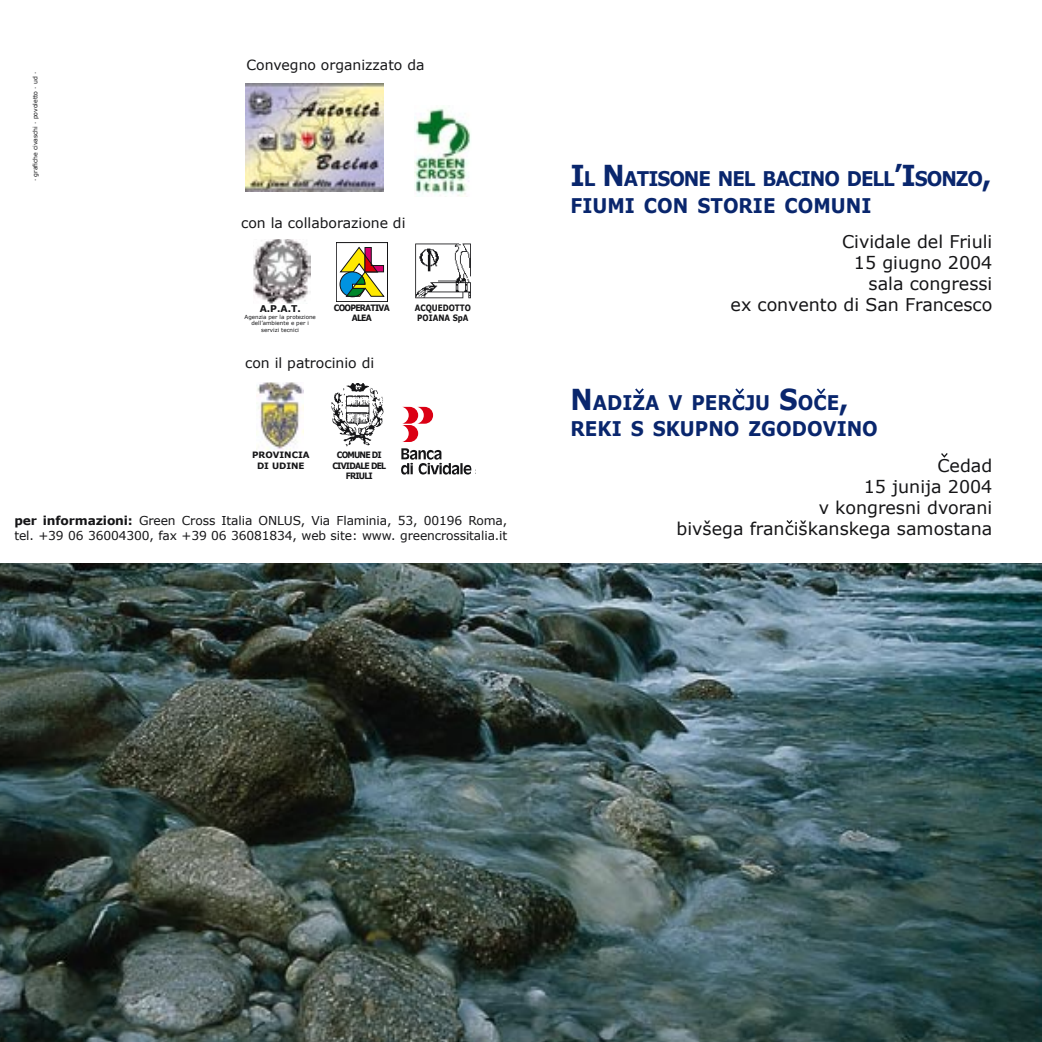
<style>
.page{position:relative;width:1042px;height:1042px;background:#fff}
.page>*{position:absolute;margin:0;border:0;box-sizing:border-box;transform-origin:0 0}
.t1{font:700 20.3px/26.2px "Verdana";letter-spacing:-.055em;color:#09266d;scale:.91 1}
.t2{font:700 20.3px/26.2px "Verdana";color:#09266d;scale:.91 1}
.t3{font:17.5px/21px "Verdana";color:#151517;text-align:right}
.t4{font:14px "Verdana";color:#151517}
.t5{font:12.25px/14.7px "Verdana";letter-spacing:-.01em;color:#151517}
.t6{font:700 9.28px "Verdana";color:#151517}
.t7{font:700 8.75px/10.5px "Verdana";letter-spacing:-.1em;color:#151517;text-align:center;scale:.89 1}
.t8{font:700 8.75px/10.5px "Verdana";color:#151517;scale:.83 1}
.t9{font:700 8.75px/10.5px "Verdana";color:#151517;text-align:center}
.t10{font:6.12px "Verdana";color:#151517}
.t11{font:5.6px/6.6px "Verdana";color:#151517;text-align:center}
.s1{font-weight:700}
.s2{font-size:28.88px}
</style>
<div class="page">
<img style="left:0;top:563px;width:1042px;height:479px">
<svg style="left:402px;top:407px;width:31px;height:35px"></svg>
<svg style="left:401px;top:448px;width:75px;height:27px"></svg>
<img style="left:415px;top:244px;width:56px;height:55px">
<div style="left:336px;top:243px;width:51px;height:59px;border:1px solid #151517"></div>
<svg style="left:340px;top:247px;width:44px;height:50px"></svg>
<img style="left:257px;top:382px;width:47px;height:67px">
<img style="left:331px;top:384px;width:53px;height:63px">
<img style="left:245px;top:83px;width:139px;height:108px">
<img style="left:253px;top:240px;width:57px;height:64px">
<img style="left:414px;top:108px;width:56px;height:89px">
<svg style="left:635px;top:388px;width:9px;height:6px"></svg>
<svg style="left:735px;top:388px;width:9px;height:6px"></svg>
<svg style="left:817px;top:388px;width:8px;height:6px"></svg>
<svg style="left:941px;top:453px;width:6px;height:5px"></svg>
<svg style="left:786px;top:520px;width:6px;height:4px"></svg>
<p class="t10" style="left:31px;top:181px;width:110px;rotate:-90deg">· grafiche civaschi · povoletto · ud ·</p>
<p class="t4" style="left:246px;top:56px;width:180px">Convegno organizzato da</p>
<p class="t4" style="left:241px;top:214px;width:166px">con la collaborazione di</p>
<p class="t6" style="left:260px;top:303px;width:43px">A.P.A.T.</p>
<p class="t11" style="left:244px;top:313px;width:73px">Agenzia per la protezione dell’ambiente e per i servizi tecnici</p>
<p class="t7" style="left:334px;top:302px;width:64px">COOPERATIVA<br>ALEA</p>
<p class="t4" style="left:245px;top:354px;width:131px">con il patrocinio di</p>
<p class="t8" style="left:415px;top:302px;width:69px">ACQUEDOTTO<br>POIANA SpA</p>
<p class="t9" style="left:252px;top:450px;width:59px">PROVINCIA<br>DI UDINE</p>
<p class="t7" style="left:332px;top:450px;width:62px">COMUNE DI<br>CIVIDALE DEL<br>FRIULI</p>
<p class="t5" style="left:14px;top:513px;width:494px"><span class="s1">per informazioni:</span> Green Cross Italia ONLUS, Via Flaminia, 53, 00196 Roma, tel. +39 06 36004300, fax +39 06 36081834, web site: www. greencrossitalia.it</p>
<p class="t1" style="left:570px;top:165px;width:464px"><span class="s2">I</span>L <span class="s2">N</span>ATISONE NEL BACINO DELL<span class="s2">’I</span>SONZO<span class="s2">,<br></span>FIUMI CON STORIE COMUNI</p>
<p class="t3" style="left:730px;top:231px;width:263px">Cividale del Friuli<br>15 giugno 2004<br>sala congressi<br>ex convento di San Francesco</p>
<p class="t2" style="left:570px;top:388px;width:339px"><span class="s2">N</span>ADIZA V PERCJU <span class="s2">S</span>OCE<span class="s2">,<br></span>REKI S SKUPNO ZGODOVINO</p>
<p class="t3" style="left:676px;top:454px;width:317px">Cedad<br>15 junija 2004<br>v kongresni dvorani<br>bivšega franciškanskega samostana</p>
</div>
